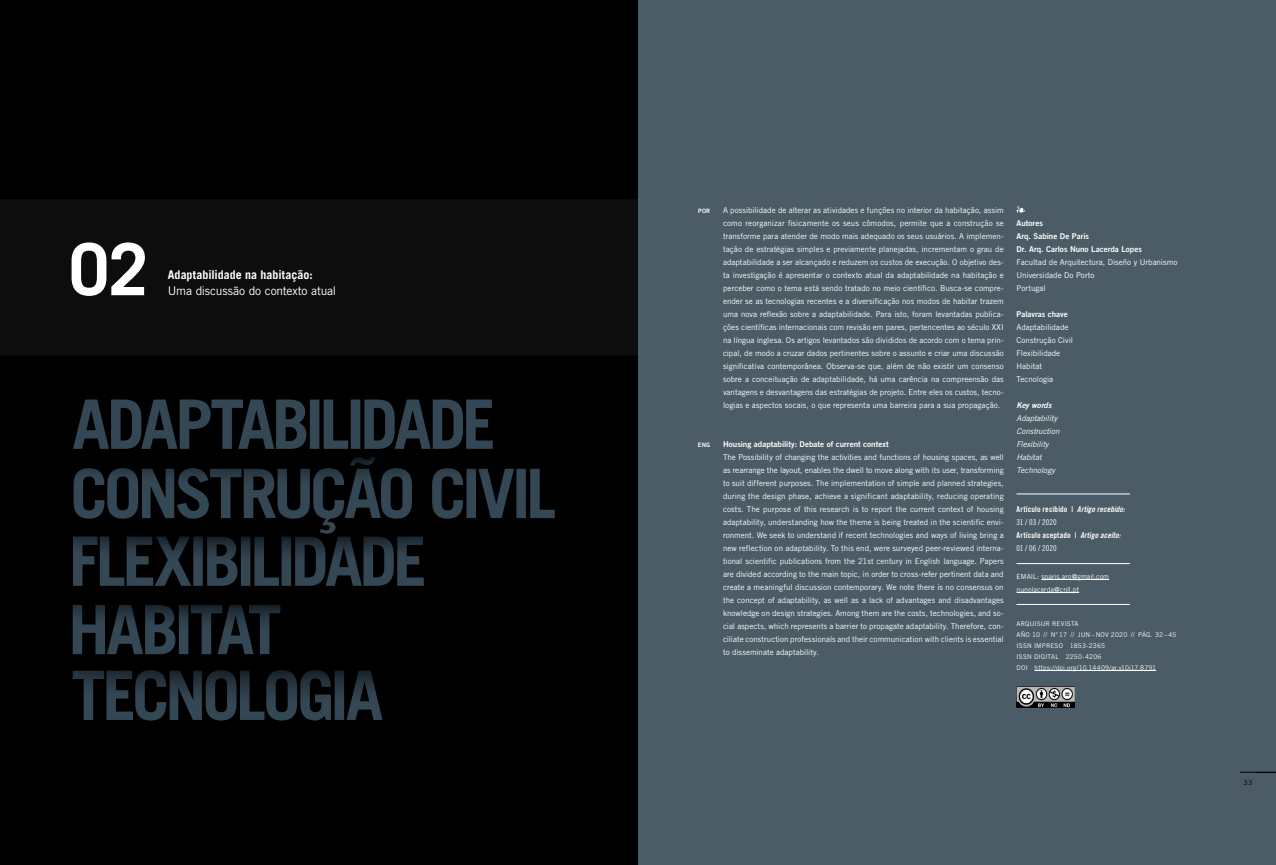
<style>
.page{position:relative;width:1276px;height:865px;background:#fff}
.page>*{position:absolute;margin:0;border:0;box-sizing:border-box;transform-origin:0 0}
.t1{font:700 72px "Trade Gothic LT Std";color:#fff}
.t2{font:12px "Trade Gothic LT Std";letter-spacing:-.02em;color:#fff}
.t3{font:700 12px "Trade Gothic LT Std";letter-spacing:-.005em;color:#fff}
.t4{font:8px/13px "Trade Gothic LT Std";color:#fff;text-align:justify}
.t5{font:8px/13px "Trade Gothic LT Std Bd 2";letter-spacing:.005em;color:#fff}
.t6{font:8px "Trade Gothic LT Std Bd Cn 20";letter-spacing:.02em;color:#fff}
.t7{font:italic 8px/13px "Trade Gothic LT Std";letter-spacing:-.01em;color:#fff}
.t8{font:8px "Trade Gothic LT Std Cn 18";letter-spacing:.005em;color:#fff}
.t9{font:8px "Trade Gothic LT Std Bd 2 Obl";letter-spacing:-.005em;color:#fff}
.t10{font:7px/13px "Trade Gothic LT Std";letter-spacing:.005em;color:#fff}
.t11{font:7px "Trade Gothic LT Std";color:#000}
.t12{font:6.5px/11px "Trade Gothic LT Std";letter-spacing:.025em;color:#fff}
.t13{font:6px "Trade Gothic LT Std Bd 2";letter-spacing:.04em;color:#fff}
.s1{font-family:"Trade Gothic LT Std Bd Cn 20 Obl"}
</style>
<div class="page">
<div style="left:638px;top:0;width:638px;height:865px;background:#4b5c66"></div>
<img style="left:0;top:0;width:638px;height:865px">
<svg style="left:1016px;top:206px;width:9px;height:7px"></svg>
<hr style="left:1041px;top:579px;width:68px;height:1px;background:#fff">
<hr style="left:1016px;top:592px;width:63px;height:1px;background:#fff">
<hr style="left:1034px;top:670px;width:122px;height:1px;background:#fff">
<hr style="left:1016px;top:493px;width:114px;height:1px;background:#fff">
<hr style="left:1016px;top:563px;width:114px;height:1px;background:#fff">
<hr style="left:1016px;top:604px;width:114px;height:1px;background:#fff">
<img style="left:1016px;top:686px;width:59px;height:21px">
<hr style="left:0;top:772px;width:36px;height:1px;background:#000">
<hr style="left:1240px;top:772px;width:36px;height:1px;background:#000">
<h1 class="t1" style="left:69px;top:225px;width:81px">02</h1>
<h2 class="t3" style="left:168px;top:267px;width:146px">Adaptabilidade na habitação:</h2>
<h2 class="t2" style="left:168px;top:283px;width:170px">Uma discussão do contexto atual</h2>
<p class="t13" style="left:698px;top:207px;width:14px">POR</p>
<p class="t13" style="left:698px;top:441px;width:14px">ENG</p>
<p class="t4" style="left:723px;top:203px;width:282px">A possibilidade de alterar as atividades e funções no interior da habitação, assim como reorganizar fisicamente os seus cômodos, permite que a construção se transforme para atender de modo mais adequado os seus usuários. A implemen&shy;tação de estratégias simples e previamente planejadas, incrementam o grau de adaptabilidade a ser alcançado e reduzem os custos de execução. O objetivo des&shy;ta investigação é apresentar o contexto atual da adaptabilidade na habitação e perceber como o tema está sendo tratado no meio científico. Busca-se compre&shy;ender se as tecnologias recentes e a diversificação nos modos de habitar trazem uma nova reflexão sobre a adaptabilidade. Para isto, foram levantadas publica&shy;ções científicas internacionais com revisão em pares, pertencentes ao século XXI na língua inglesa. Os artigos levantados são divididos de acordo com o tema prin&shy;cipal, de modo a cruzar dados pertinentes sobre o assunto e criar uma discussão significativa contemporânea. Observa-se que, além de não existir um consenso sobre a conceituação de adaptabilidade, há uma carência na compreensão das vantagens e desvantagens das estratégias de projeto. Entre eles os custos, tecno&shy;logias e aspectos socais, o que representa uma barreira para a sua propagação.</p>
<p class="t5" style="left:723px;top:437px;width:167px">Housing adaptability: Debate of current context</p>
<p class="t4" style="left:723px;top:450px;width:282px">The Possibility of changing the activities and functions of housing spaces, as well as rearrange the layout, enables the dwell to move along with its user, transforming to suit different purposes. The implementation of simple and planned strategies, during the design phase, achieve a significant adaptability, reducing operating costs. The purpose of this research is to report the current context of housing adaptability, understanding how the theme is being treated in the scientific envi&shy;ronment. We seek to understand if recent technologies and ways of living bring a new reflection on adaptability. To this end, were surveyed peer-reviewed interna&shy;tional scientific publications from the 21st century in English language. Papers are divided according to the main topic, in order to cross-refer pertinent data and create a meaningful discussion contemporary. We note there is no consensus on the concept of adaptability, as well as a lack of advantages and disadvantages knowledge on design strategies. Among them are the costs, technologies, and so&shy;cial aspects, which represents a barrier to propagate adaptability. Therefore, con&shy;ciliate construction professionals and their communication with clients is essential to disseminate adaptability.</p>
<p class="t5" style="left:1016px;top:216px;width:127px">Autores<br>Arq. Sabine De Paris<br>Dr. Arq. Carlos Nuno Lacerda Lopes</p>
<p class="t4" style="left:1016px;top:255px;width:162px;text-align:left">Facultad de Arquitectura, Diseño y Urbanismo<br>Universidade Do Porto<br>Portugal</p>
<p class="t5" style="left:1016px;top:307px;width:53px">Palavras chave</p>
<p class="t4" style="left:1016px;top:320px;width:58px;text-align:left">Adaptabilidade<br>Construção Civil<br>Flexibilidade<br>Habitat<br>Tecnologia</p>
<p class="t9" style="left:1016px;top:400px;width:37px">Key words</p>
<p class="t7" style="left:1016px;top:411px;width:45px">Adaptability<br>Construction<br>Flexibility<br>Habitat<br>Technology</p>
<p class="t6" style="left:1016px;top:504px;width:110px">Artículo recibido | <span class="s1">Artigo recebido:</span></p>
<p class="t8" style="left:1016px;top:517px;width:42px">31 / 03 / 2020</p>
<p class="t6" style="left:1016px;top:530px;width:106px">Artículo aceptado | <span class="s1">Artigo aceito:</span></p>
<p class="t8" style="left:1016px;top:543px;width:42px">01 / 06 / 2020</p>
<p class="t10" style="left:1016px;top:569px;width:94px">EMAIL: sparis.arq@gmail.com nunolacerda@cnll.pt</p>
<p class="t12" style="left:1016px;top:618px;width:162px">ARQUISUR REVISTA<br>AÑO 10 // N° 17 // JUN – NOV 2020 // PÁG. 32 – 45<br>ISSN IMPRESO 1853-2365<br>ISSN DIGITAL 2250-4206<br>DOI https://doi.org/10.14409/ar.v10i17.8791</p>
<p class="t11" style="left:1243px;top:778px;width:10px">33</p>
</div>
